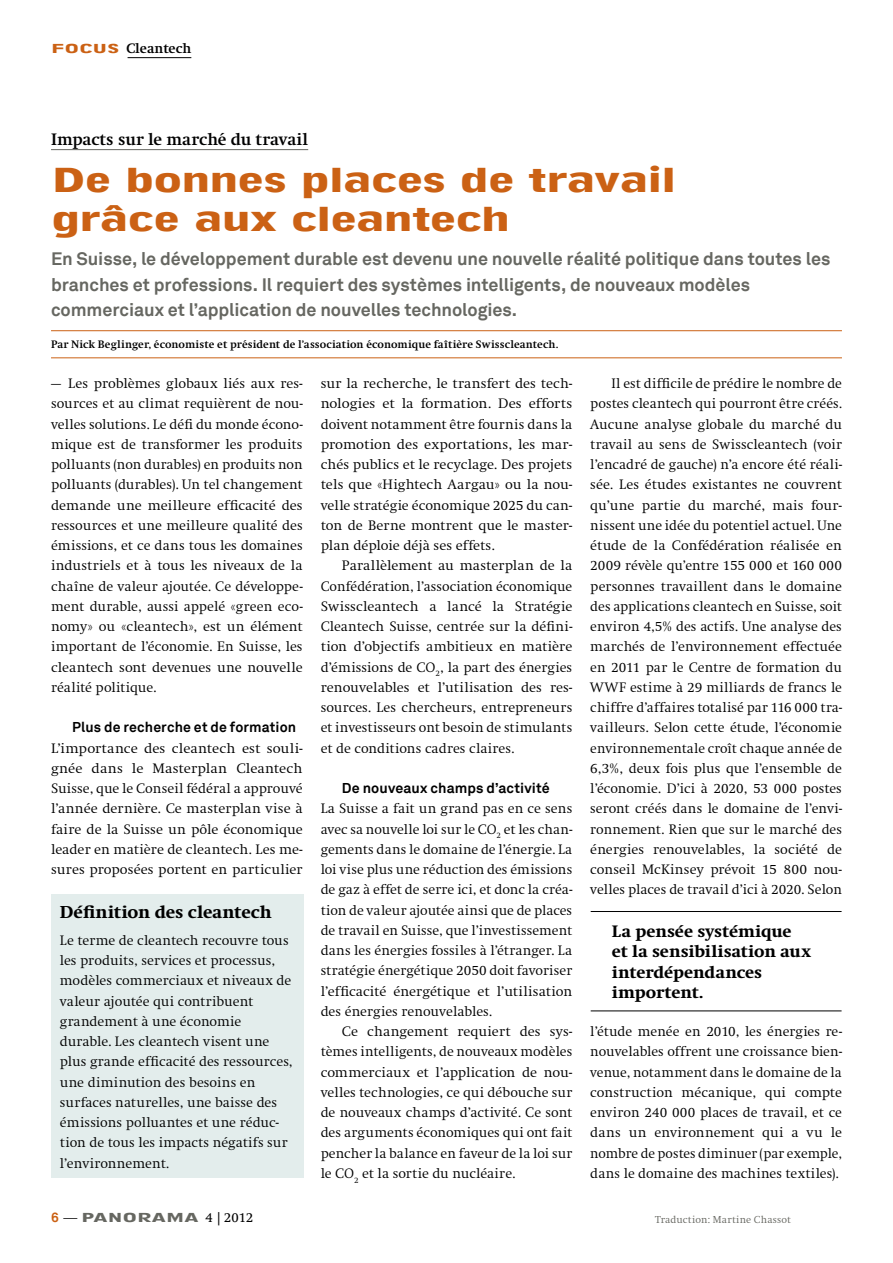
<style>
.page{position:relative;width:893px;height:1263px;background:#fff}
.page>*{position:absolute;margin:0;border:0;box-sizing:border-box;transform-origin:0 0}
.t1{font:36px/39px "Rundfunk Grotesk Com";letter-spacing:-.035em;color:#cb6114;scale:1.35 1}
.t2{font:700 18px/25.5px "Akkurat";letter-spacing:-.005em;color:#666761}
.t3{font:800 18px "Swift";letter-spacing:-.005em;color:#000}
.t4{font:800 17.25px/20.2px "Swift";color:#000}
.t5{font:700 17.25px "Swift";letter-spacing:.005em;color:#000}
.t6{font:300 14.25px/20.2px "Swift";color:#000;text-align:justify}
.t7{font:300 14.25px/20.2px "Swift";color:#000;text-align:justify;scale:1.04 1}
.t8{font:700 14.25px "Akkurat";letter-spacing:.005em;color:#000}
.t9{font:700 14.25px "Swift";letter-spacing:.005em;color:#000}
.t10{font:13.5px "Rundfunk Grotesk Com";color:#666761;scale:1.5 1}
.t11{font:700 11.25px "Swift";letter-spacing:.01em;color:#000}
.t12{font:300 10.5px "Swift";letter-spacing:.01em;color:#666761}
.s1{font-family:"Rundfunk Grotesk Com";font-weight:400;font-size:13.5px;color:#cb6114}
.s2{font-family:"Akkurat";font-weight:700;color:#cb6114}
.s3{font-family:"Swift";font-weight:300;color:#000}
.s4{font-family:"Swift Com";color:#000}
</style>
<div class="page">
<hr style="left:128px;top:57px;width:63px;height:1px;background:#000">
<hr style="left:51px;top:149px;width:257px;height:1px;background:#666761">
<hr style="left:51px;top:330px;width:791px;height:1px;background:#cb6114">
<hr style="left:51px;top:357px;width:791px;height:1px;background:#cb6114">
<div style="left:51px;top:894px;width:253px;height:284px;background:#e3edec"></div>
<hr style="left:591px;top:911px;width:251px;height:1px;background:#000">
<hr style="left:591px;top:1011px;width:251px;height:1px;background:#000">
<p class="t9" style="left:51px;top:41px;width:142px"><span class="s1">FOCUS</span> Cleantech</p>
<p class="t5" style="left:51px;top:130px;width:259px">Impacts sur le marché du travail</p>
<h1 class="t1" style="left:51px;top:160px;width:465px">De bonnes places de travail grâce aux cleantech</h1>
<p class="t2" style="left:51px;top:246px;width:781px">En Suisse, le développement durable est devenu une nouvelle réalité politique dans toutes les branches et professions. Il requiert des systèmes intelligents, de nouveaux modèles commerciaux et l’application de nouvelles technologies.</p>
<p class="t11" style="left:51px;top:338px;width:509px">Par Nick Beglinger, économiste et président de l’association économique faîtière Swisscleantech.</p>
<p class="t6" style="left:51px;top:374px;width:253px">— Les problèmes globaux liés aux res&shy;sources et au climat requièrent de nou&shy;velles solutions. Le défi du monde écono&shy;mique est de transformer les produits polluants (non durables) en produits non polluants (durables). Un tel changement demande une meilleure efficacité des ressources et une meilleure qualité des émissions, et ce dans tous les domaines industriels et à tous les niveaux de la chaîne de valeur ajoutée. Ce développe&shy;ment durable, aussi appelé «green eco&shy;nomy» ou «cleantech», est un élément important de l’économie. En Suisse, les cleantech sont devenues une nouvelle réalité politique.</p>
<p class="t8" style="left:72px;top:718px;width:225px">Plus de recherche et de formation</p>
<p class="t7" style="left:51px;top:738px;width:243px">L’importance des cleantech est souli&shy;gnée dans le Masterplan Cleantech Suisse, que le Conseil fédéral a approuvé l’année dernière. Ce masterplan vise à faire de la Suisse un pôle économique leader en matière de cleantech. Les me&shy;sures proposées portent en particulier</p>
<p class="t6" style="left:590px;top:374px;width:253px;text-indent:21px">Il est difficile de prédire le nombre de postes cleantech qui pourront être créés.<br>Aucune analyse globale du marché du travail au sens de Swisscleantech (voir l’encadré de gauche) n’a encore été réali&shy;sée. Les études existantes ne couvrent qu’une partie du marché, mais four&shy;nissent une idée du potentiel actuel. Une étude de la Confédération réalisée en 2009 révèle qu’entre 155 000 et 160 000 personnes travaillent dans le domaine des applications cleantech en Suisse, soit environ 4,5% des actifs. Une analyse des marchés de l’environnement effectuée en 2011 par le Centre de formation du WWF estime à 29 milliards de francs le chiffre d’affaires totalisé par 116 000 tra&shy;vailleurs. Selon cette étude, l’économie environnementale croît chaque année de 6,3%, deux fois plus que l’ensemble de l’économie. D’ici à 2020, 53 000 postes seront créés dans le domaine de l’envi&shy;ronnement. Rien que sur le marché des énergies renouvelables, la société de conseil McKinsey prévoit 15 800 nou&shy;velles places de travail d’ici à 2020. Selon</p>
<p class="t6" style="left:321px;top:374px;width:253px">sur la recherche, le transfert des tech&shy;nologies et la formation. Des efforts doivent notamment être fournis dans la promotion des exportations, les mar&shy;chés publics et le recyclage. Des projets tels que «Hightech Aargau» ou la nou&shy;velle stratégie économique 2025 du can&shy;ton de Berne montrent que le master&shy;plan déploie déjà ses effets.</p>
<p class="t6" style="left:321px;top:556px;width:253px;text-indent:21px">Parallèlement au masterplan de la Confédération, l’association économique Swisscleantech a lancé la Stratégie Cleantech Suisse, centrée sur la défini&shy;tion d’objectifs ambitieux en matière d’émissions de CO<sub>2</sub>, la part des énergies renouvelables et l’utilisation des res&shy;sources. Les chercheurs, entrepreneurs et investisseurs ont besoin de stimulants et de conditions cadres claires.</p>
<p class="t8" style="left:342px;top:779px;width:209px">De nouveaux champs d’activité</p>
<p class="t6" style="left:321px;top:799px;width:253px">La Suisse a fait un grand pas en ce sens avec sa nouvelle loi sur le CO<sub>2</sub> et les chan&shy;gements dans le domaine de l’énergie. La loi vise plus une réduction des émissions de gaz à effet de serre ici, et donc la créa&shy;tion de valeur ajoutée ainsi que de places de travail en Suisse, que l’investissement dans les énergies fossiles à l’étranger. La stratégie énergétique 2050 doit favoriser l’efficacité énergétique et l’utilisation des énergies renouvelables.</p>
<p class="t6" style="left:321px;top:1022px;width:253px;text-indent:21px">Ce changement requiert des sys&shy;tèmes intelligents, de nouveaux modèles commerciaux et l’application de nou&shy;velles technologies, ce qui débouche sur de nouveaux champs d’activité. Ce sont des arguments économiques qui ont fait pencher la balance en faveur de la loi sur le CO<sub>2</sub> et la sortie du nucléaire.</p>
<p class="t3" style="left:60px;top:902px;width:213px">Définition des cleantech</p>
<p class="t6" style="left:60px;top:930px;width:234px;text-align:left">Le terme de cleantech recouvre tous les produits, services et processus, modèles commerciaux et niveaux de valeur ajoutée qui contribuent grandement à une économie durable. Les cleantech visent une plus grande efficacité des ressources, une diminution des besoins en surfaces naturelles, une baisse des émissions polluantes et une réduc&shy;tion de tous les impacts négatifs sur l’environnement.</p>
<p class="t4" style="left:612px;top:922px;width:200px">La pensée systémique et la sensibilisation aux interdépendances importent.</p>
<p class="t6" style="left:590px;top:1022px;width:253px">l’étude menée en 2010, les énergies re&shy;nouvelables offrent une croissance bien&shy;venue, notamment dans le domaine de la construction mécanique, qui compte environ 240 000 places de travail, et ce dans un environnement qui a vu le nombre de postes diminuer (par exemple, dans le domaine des machines textiles).</p>
<p class="t10" style="left:51px;top:1210px;width:136px"><span class="s2">6</span> <span class="s3">—</span> PANORAMA <span class="s4">4 |2012</span></p>
<p class="t12" style="left:655px;top:1214px;width:137px">Traduction: Martine Chassot</p>
</div>
